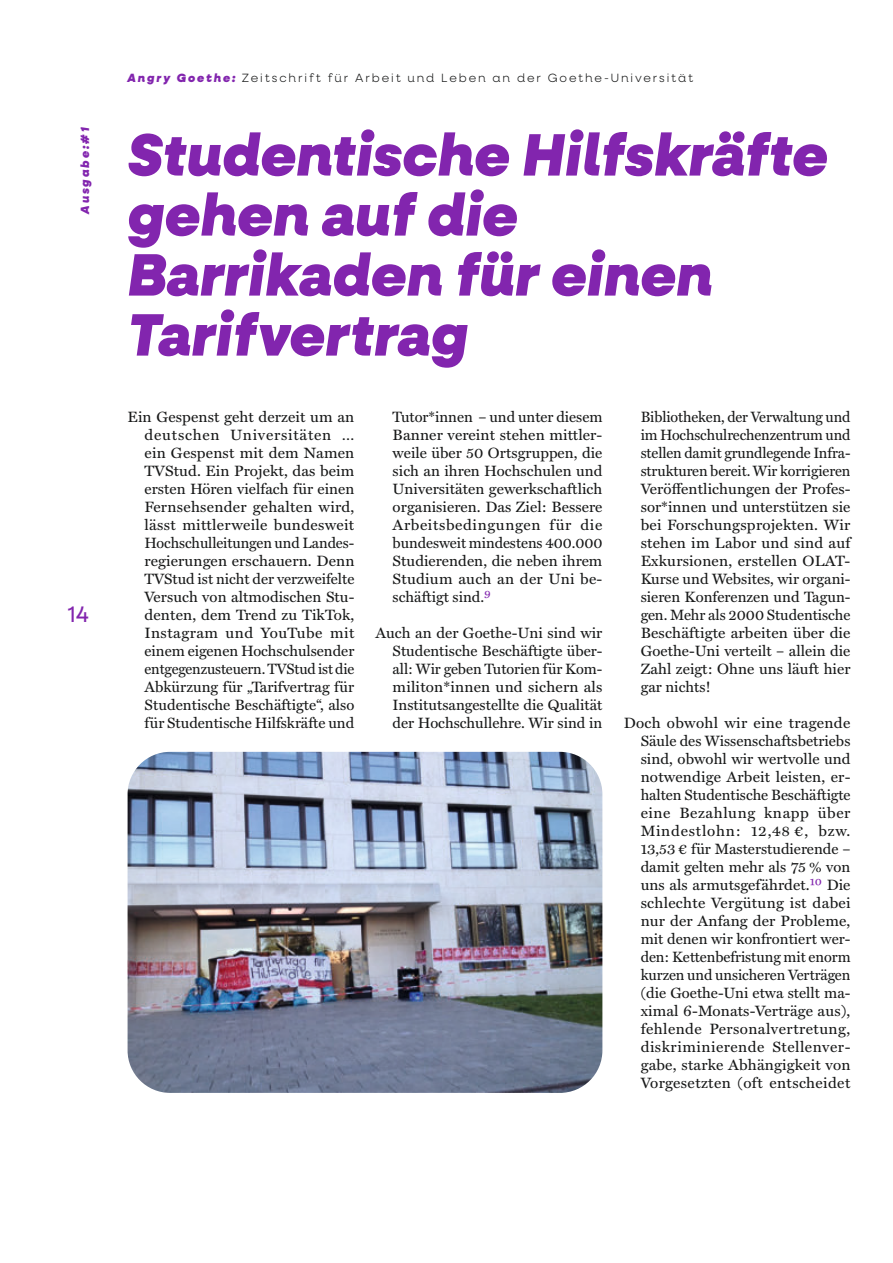
<style>
.page{position:relative;width:893px;height:1263px;background:#fff}
.page>*{position:absolute;margin:0;border:0;box-sizing:border-box;transform-origin:0 0}
.Headline{font:italic 900 60px/60px "Neulis Neue";color:#8225ae}
.t1{font:22.5px "Neulis Neue";color:#8225ae}
.Body_Text{font:15px/18px "Miller Text";color:#171818;text-align:justify}
.t2{font:300 12px "Neulis Neue";letter-spacing:.16em;color:#171818}
.t3{font:italic 900 12px "Neulis Neue";letter-spacing:.16em;color:#8225ae}
.s1{font-weight:900;font-style:italic;color:#8225ae}
.s2{color:#8225ae}
</style>
<div class="page">
<img style="left:128px;top:752px;width:474px;height:341px">
<p class="t2" style="left:128px;top:69px;width:567px"><span class="s1">Angry Goethe:</span> Zeitschrift für Arbeit und Leben an der Goethe-Universität</p>
<p class="t3" style="left:76px;top:214px;width:87px;rotate:-90deg">Ausgabe:#1</p>
<p class="Headline" style="left:128px;top:122px;width:702px">Studentische Hilfskräfte gehen auf die<br>Barrikaden für einen<br>Tarifvertrag</p>
<h2 class="t1" style="left:68px;top:599px;width:23px">14</h2>
<p class="Body_Text" style="left:145px;top:406px;width:211px;text-indent:-17px">Ein Gespenst geht derzeit um an deutschen Universitäten … ein Gespenst mit dem Namen TVStud. Ein Projekt, das beim ersten Hören vielfach für einen Fernsehsender gehalten wird, lässt mittlerweile bundesweit Hochschulleitungen und Landes&shy;regierungen erschauern. Denn TVStud ist nicht der verzweifelte Versuch von altmodischen Stu&shy;denten, dem Trend zu TikTok, Instagram und YouTube mit einem eigenen Hochschulsender entgegenzusteuern. TVStud ist die Abkürzung für „Tarifvertrag für Studentische Beschäftigte“, also für Studentische Hilfskräfte und</p>
<p class="Body_Text" style="left:393px;top:406px;width:211px">Tutor*innen – und unter diesem Banner vereint stehen mittler&shy;weile über 50 Ortsgruppen, die sich an ihren Hochschulen und Universitäten gewerkschaftlich organisieren. Das Ziel: Bessere Arbeitsbedingungen für die bundesweit mindestens 400.000<br>Studierenden, die neben ihrem Studium auch an der Uni be&shy;schäftigt sind.<span class="s2">9</span></p>
<p class="Body_Text" style="left:393px;top:622px;width:211px;text-indent:-17px">Auch an der Goethe-Uni sind wir Studentische Beschäftigte über&shy;all: Wir geben Tutorien für Kom&shy;militon*innen und sichern als Institutsangestellte die Qualität der Hochschullehre. Wir sind in</p>
<p class="Body_Text" style="left:641px;top:406px;width:211px">Bibliotheken, der Verwaltung und im Hochschulrechenzentrum und stellen damit grundlegende Infra&shy;strukturen bereit. Wir korrigieren Veröffentlichungen der Profes&shy;sor*innen und unterstützen sie bei Forschungsprojekten. Wir stehen im Labor und sind auf Exkursionen, erstellen OLAT-Kurse und Websites, wir organi&shy;sieren Konferenzen und Tagun&shy;gen. Mehr als 2000 Studentische Beschäftigte arbeiten über die Goethe-Uni verteilt – allein die Zahl zeigt: Ohne uns läuft hier gar nichts!</p>
<p class="Body_Text" style="left:641px;top:712px;width:211px;text-indent:-17px">Doch obwohl wir eine tragende Säule des Wissenschaftsbetriebs sind, obwohl wir wertvolle und notwendige Arbeit leisten, er&shy;halten Studentische Beschäftigte eine Bezahlung knapp über Mindestlohn: 12,48 €, bzw.<br>13,53 € für Masterstudierende – damit gelten mehr als 75 % von uns als armutsgefährdet.<span class="s2">10</span> Die schlechte Vergütung ist dabei nur der Anfang der Probleme, mit denen wir konfrontiert wer&shy;den: Kettenbefristung mit enorm kurzen und unsicheren Verträgen (die Goethe-Uni etwa stellt ma&shy;ximal 6-Monats-Verträge aus), fehlende Personalvertretung, diskriminierende Stellenver&shy;gabe, starke Abhängigkeit von Vorgesetzten (oft entscheidet</p>
</div>
